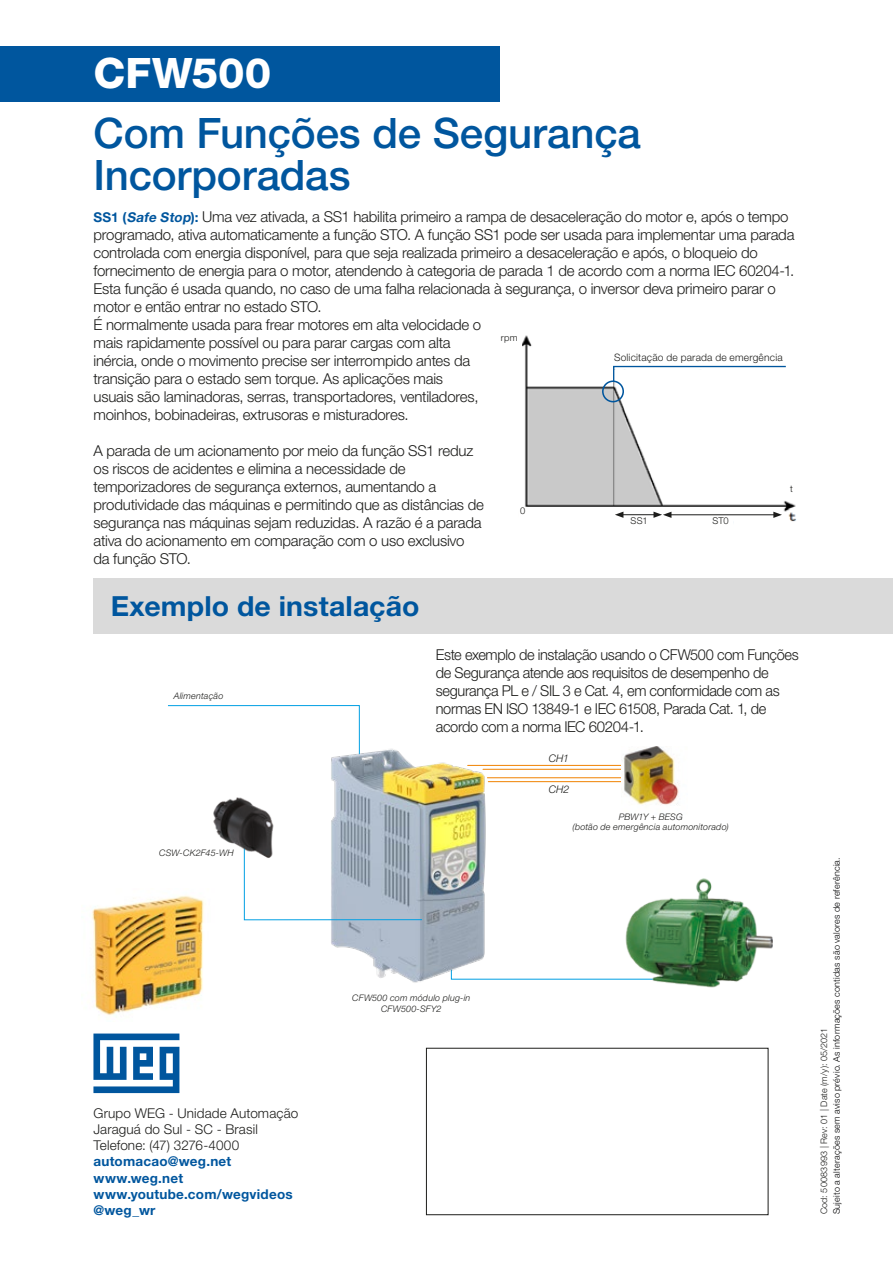
<style>
.page{position:relative;width:893px;height:1263px;background:#fff}
.page>*{position:absolute;margin:0;border:0;box-sizing:border-box;transform-origin:0 0}
.t1{font:500 42px/42.5px "Helvetica Neue LT Pro";letter-spacing:-.005em;color:#00569e}
.t2{font:800 42px "Helvetica Neue LT Pro";color:#fff}
.t3{font:700 27.75px "Helvetica Neue LT Pro";letter-spacing:.005em;color:#00569e}
.t4{font:300 15px/18px "Helvetica Neue LT Pro";letter-spacing:-.015em;color:#1d1d1b}
.t5{font:300 13.5px/16.2px "Helvetica Neue LT Pro";letter-spacing:.01em;color:#1d1d1b}
.t6{font:700 13.5px/16.2px "Helvetica Neue LT Pro";letter-spacing:.015em;color:#00569e}
.t7{font:italic 300 10.5px "Helvetica Neue LT Pro";letter-spacing:.01em;color:#1d1d1b}
.t8{font:300 10.2px "Helvetica Neue LT Pro";letter-spacing:.02em;color:#1d1d1b}
.t9{font:300 9.45px "Helvetica Neue LT Pro";letter-spacing:.015em;color:#1d1d1b}
.t10{font:italic 300 9px/10.8px "Helvetica Neue LT Pro";letter-spacing:.02em;color:#1d1d1b;text-align:center}
.t11{font:300 9px "Helvetica Neue LT Pro";letter-spacing:.025em;color:#020203}
.t12{font:300 9px "Helvetica Neue LT Pro";letter-spacing:.02em;color:#1d1d1b}
.s1{font-weight:700;font-size:13.5px;color:#00569e}
.s2{font-weight:700;font-style:italic;font-size:13.5px;color:#00569e}
</style>
<div class="page">
<div style="left:0;top:47px;width:500px;height:55px;background:#00569e"></div>
<div style="left:94px;top:578px;width:799px;height:56px;background:#dadada"></div>
<img style="left:92px;top:895px;width:113px;height:121px">
<img style="left:522px;top:335px;width:275px;height:187px">
<div style="left:519px;top:508px;width:7px;height:12px;background:#fff"></div>
<div style="left:787px;top:485px;width:9px;height:12px;background:#fff"></div>
<svg style="left:671px;top:512px;width:112px;height:5px"></svg>
<hr style="left:669px;top:514px;width:107px;height:1px;background:#1d1d1b">
<svg style="left:773px;top:512px;width:9px;height:6px"></svg>
<div style="left:708px;top:517px;width:25px;height:11px;background:#fff"></div>
<svg style="left:614px;top:512px;width:39px;height:5px"></svg>
<hr style="left:621px;top:514px;width:35px;height:1px;background:#1d1d1b">
<svg style="left:615px;top:512px;width:8px;height:6px"></svg>
<svg style="left:653px;top:512px;width:18px;height:6px"></svg>
<div style="left:629px;top:517px;width:20px;height:11px;background:#fff"></div>
<div style="left:614px;top:354px;width:169px;height:7px;background:#fff"></div>
<div style="left:602px;top:380px;width:22px;height:22px;border:2px solid #00569e;border-radius:50%"></div>
<svg style="left:612px;top:365px;width:175px;height:17px"></svg>
<hr style="left:468px;top:765px;width:162px;height:1px;background:#f08200">
<hr style="left:487px;top:777px;width:143px;height:1px;background:#f08200">
<hr style="left:483px;top:769px;width:147px;height:1px;background:#f08200">
<hr style="left:488px;top:781px;width:142px;height:1px;background:#f08200">
<img style="left:621px;top:746px;width:58px;height:59px">
<svg style="left:168px;top:705px;width:192px;height:18px"></svg>
<svg style="left:499px;top:978px;width:124px;height:2px"></svg>
<img style="left:623px;top:878px;width:149px;height:110px">
<img style="left:314px;top:723px;width:185px;height:260px">
<svg style="left:244px;top:810px;width:179px;height:110px"></svg>
<img style="left:213px;top:797px;width:77px;height:70px">
<div style="left:426px;top:1048px;width:342px;height:167px;border:1px solid #1d1d1b"></div>
<svg style="left:93px;top:1033px;width:86px;height:60px"></svg>
<h1 class="t2" style="left:94px;top:48px;width:179px">CFW500</h1>
<h1 class="t1" style="left:94px;top:111px;width:549px">Com Funções de Segurança<br>Incorporadas</h1>
<p class="t4" style="left:94px;top:208px;width:702px"><span class="s1">SS1 (</span><span class="s2">Safe Stop</span><span class="s1">):</span> Uma vez ativada, a SS1 habilita primeiro a rampa de desaceleração do motor e, após o tempo programado, ativa automaticamente a função STO. A função SS1 pode ser usada para implementar uma parada controlada com energia disponível, para que seja realizada primeiro a desaceleração e após, o bloqueio do fornecimento de energia para o motor, atendendo à categoria de parada 1 de acordo com a norma IEC 60204-1.<br>Esta função é usada quando, no caso de uma falha relacionada à segurança, o inversor deva primeiro parar o</p>
<p class="t4" style="left:94px;top:298px;width:389px">motor e então entrar no estado STO.<br>É normalmente usada para frear motores em alta velocidade o mais rapidamente possível ou para parar cargas com alta inércia, onde o movimento precise ser interrompido antes da transição para o estado sem torque. As aplicações mais usuais são laminadoras, serras, transportadores, ventiladores, moinhos, bobinadeiras, extrusoras e misturadores.</p>
<p class="t4" style="left:94px;top:442px;width:392px">A parada de um acionamento por meio da função SS1 reduz os riscos de acidentes e elimina a necessidade de temporizadores de segurança externos, aumentando a produtividade das máquinas e permitindo que as distâncias de segurança nas máquinas sejam reduzidas. A razão é a parada ativa do acionamento em comparação com o uso exclusivo da função STO.</p>
<h2 class="t3" style="left:111px;top:588px;width:310px">Exemplo de instalação</h2>
<p class="t9" style="left:501px;top:331px;width:18px">rpm</p>
<p class="t9" style="left:520px;top:505px;width:7px">0</p>
<p class="t8" style="left:614px;top:351px;width:170px">Solicitação de parada de emergência</p>
<p class="t9" style="left:631px;top:514px;width:19px">SS1</p>
<p class="t9" style="left:712px;top:514px;width:18px">ST0</p>
<p class="t9" style="left:790px;top:482px;width:4px">t</p>
<p class="t10" style="left:174px;top:691px;width:51px">Alimentação</p>
<p class="t10" style="left:159px;top:847px;width:76px">CSW-CK2F45-WH</p>
<p class="t4" style="left:436px;top:646px;width:364px">Este exemplo de instalação usando o CFW500 com Funções de Segurança atende aos requisitos de desempenho de segurança PL e / SIL 3 e Cat. 4, em conformidade com as normas EN ISO 13849-1 e IEC 61508, Parada Cat. 1, de acordo com a norma IEC 60204-1.</p>
<p class="t7" style="left:549px;top:752px;width:22px">CH1</p>
<p class="t7" style="left:549px;top:783px;width:22px">CH2</p>
<p class="t10" style="left:572px;top:811px;width:158px">PBW1Y + BESG<br>(botão de emergência automonitorado)</p>
<p class="t5" style="left:93px;top:1105px;width:206px">Grupo WEG - Unidade Automação<br>Jaraguá do Sul - SC - Brasil<br>Telefone: (47) 3276-4000</p>
<p class="t6" style="left:93px;top:1153px;width:201px">automacao@weg.net www.weg.net www.youtube.com/wegvideos @weg_wr</p>
<p class="t10" style="left:352px;top:992px;width:120px">CFW500 com módulo plug-in<br>CFW500-SFY2</p>
<p class="t11" style="left:831px;top:1214px;width:359px;rotate:-90deg">Sujeito a alterações sem aviso prévio. As informações contidas são valores de referência.</p>
<p class="t12" style="left:818px;top:1214px;width:188px;rotate:-90deg">Cod: 50083993 | Rev: 01 | Date (m/y): 05/2021</p>
</div>
